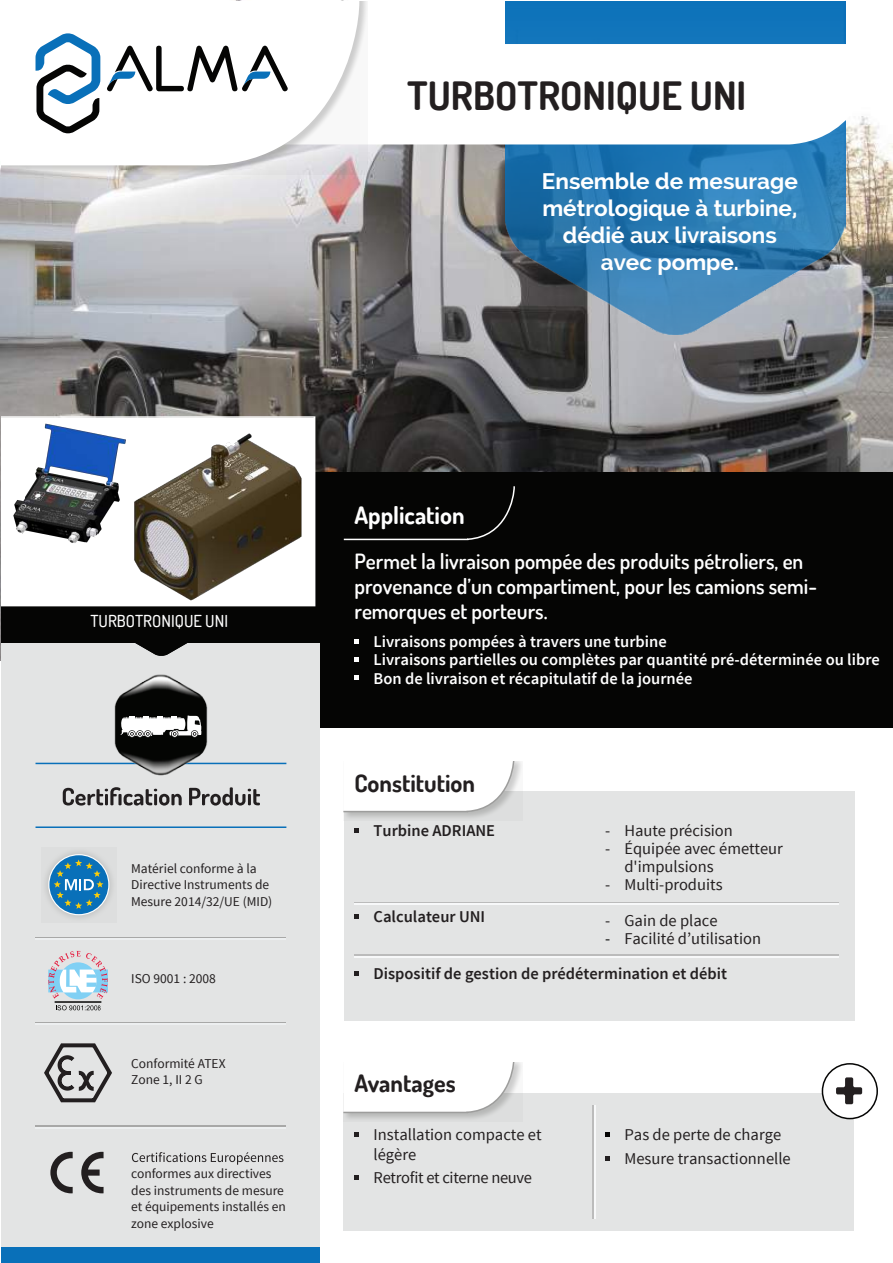
<style>
.page{position:relative;width:893px;height:1263px;background:#fff}
.page>*{position:absolute;margin:0;border:0;box-sizing:border-box;transform-origin:0 0}
.t1{font:700 39px "Dosis";color:#231f20}
.t2{font:700 24px "Dosis";color:#231f20}
.t3{font:700 24px "Dosis";color:#fff}
.t4{font:700 22.5px/27px "Raleway";color:#fff;text-align:center}
.t5{font:600 21px/25.2px "Dosis";color:#fff}
.t6{font:16.5px/18px "Source Sans Pro";color:#231f20}
.t7{font:600 16.5px/19.6px "Source Sans Pro";color:#fff}
.t8{font:600 16.5px "Source Sans Pro";color:#231f20}
.t9{font:16.5px "Source Sans Pro";letter-spacing:-.02em;color:#231f20}
.t10{font:500 16.5px "Dosis";color:#fff}
.t11{font:13.5px/16.5px "Source Sans Pro";color:#231f20}
.s1{color:#211e1e}
.s2{color:#050504}
</style>
<div class="page">
<img style="left:0;top:0;width:893px;height:660px">
<div style="left:2px;top:472px;width:891px;height:256px;background:#050504"></div>
<img style="left:505px;top:2px;width:341px;height:332px">
<svg style="left:368px;top:44px;width:509px;height:100px"></svg>
<svg style="left:2px;top:2px;width:366px;height:172px"></svg>
<svg style="left:2px;top:2px;width:357px;height:163px"></svg>
<svg style="left:107px;top:46px;width:181px;height:45px"></svg>
<svg style="left:36px;top:33px;width:64px;height:100px"></svg>
<div style="left:2px;top:644px;width:318px;height:619px;background:#e3e4e4"></div>
<svg style="left:63px;top:787px;width:197px;height:18px"></svg>
<svg style="left:44px;top:1043px;width:68px;height:59px"></svg>
<svg style="left:50px;top:1152px;width:23px;height:41px"></svg>
<svg style="left:81px;top:1152px;width:23px;height:41px"></svg>
<svg style="left:132px;top:1152px;width:151px;height:13px"></svg>
<hr style="left:36px;top:826px;width:250px;height:2px;background:#0970b9">
<hr style="left:36px;top:763px;width:250px;height:1px;background:#0970b9">
<div style="left:41px;top:847px;width:75px;height:75px;background:linear-gradient(to right,#d8d9d9,#d8d9d9)"></div>
<div style="left:48px;top:854px;width:61px;height:61px;border:2px solid #fff;border-radius:50%"></div>
<div style="left:49px;top:855px;width:59px;height:59px;background:#0970b9;border-radius:50%"></div>
<svg style="left:54px;top:859px;width:49px;height:50px"></svg>
<div style="left:2px;top:1247px;width:318px;height:16px;background:#0970b9"></div>
<hr style="left:36px;top:937px;width:250px;height:1px;background:#a8a8a7">
<hr style="left:36px;top:938px;width:250px;height:2px;background:#edeff0">
<hr style="left:36px;top:1022px;width:250px;height:1px;background:#a8a8a7">
<hr style="left:36px;top:1023px;width:250px;height:2px;background:#edeff0">
<hr style="left:36px;top:1125px;width:250px;height:2px;background:#a8a8a7">
<hr style="left:36px;top:1127px;width:250px;height:1px;background:#edeff0">
<img style="left:108px;top:674px;width:107px;height:102px">
<svg style="left:121px;top:715px;width:80px;height:22px;background:#bababa"></svg>
<svg style="left:153px;top:731px;width:10px;height:4px"></svg>
<svg style="left:48px;top:951px;width:60px;height:48px"></svg>
<hr style="left:55px;top:1001px;width:46px;height:2px;background:#050504">
<svg style="left:56px;top:1005px;width:45px;height:5px"></svg>
<div style="left:345px;top:791px;width:510px;height:229px;background:#e3e4e4"></div>
<svg style="left:344px;top:761px;width:178px;height:60px"></svg>
<svg style="left:343px;top:761px;width:172px;height:52px"></svg>
<svg style="left:354px;top:828px;width:5px;height:5px"></svg>
<svg style="left:354px;top:971px;width:5px;height:5px"></svg>
<svg style="left:354px;top:914px;width:5px;height:5px"></svg>
<hr style="left:354px;top:902px;width:485px;height:1px;background:#bbb">
<hr style="left:354px;top:903px;width:485px;height:2px;background:#f7f8f9">
<hr style="left:354px;top:954px;width:485px;height:2px;background:#bbb">
<hr style="left:354px;top:956px;width:485px;height:1px;background:#f7f8f9">
<div style="left:344px;top:1094px;width:510px;height:137px;background:#e3e4e4"></div>
<svg style="left:343px;top:1062px;width:179px;height:59px;fill:#d7d8d8"></svg>
<svg style="left:343px;top:1062px;width:172px;height:52px"></svg>
<svg style="left:354px;top:1132px;width:5px;height:5px"></svg>
<svg style="left:354px;top:1175px;width:5px;height:5px"></svg>
<svg style="left:605px;top:1132px;width:5px;height:5px"></svg>
<svg style="left:605px;top:1156px;width:5px;height:5px"></svg>
<hr style="left:593px;top:1105px;width:1px;height:113px;background:#bbb">
<hr style="left:594px;top:1105px;width:2px;height:113px;background:#f7f8f9">
<div style="left:822px;top:1064px;width:55px;height:54px;background:#fff;border-radius:50%"></div>
<div style="left:822px;top:1063px;width:56px;height:56px;border:2px solid #050504;border-radius:50%"></div>
<svg style="left:836px;top:1077px;width:26px;height:27px"></svg>
<svg style="left:354px;top:639px;width:5px;height:5px"></svg>
<svg style="left:354px;top:657px;width:5px;height:5px"></svg>
<svg style="left:354px;top:675px;width:5px;height:5px"></svg>
<svg style="left:343px;top:486px;width:172px;height:55px"></svg>
<svg style="left:110px;top:606px;width:103px;height:50px"></svg>
<div style="left:2px;top:416px;width:313px;height:190px;background:#fff"></div>
<img style="left:14px;top:424px;width:113px;height:121px">
<img style="left:133px;top:434px;width:170px;height:168px">
<h1 class="t1" style="left:407px;top:70px;width:341px">TURBOTRONIQUE UNI</h1>
<h3 class="t4" style="left:542px;top:167px;width:257px">Ensemble de mesurage métrologique à turbine, dédié aux livraisons avec pompe.</h3>
<p class="t10" style="left:90px;top:610px;width:139px">TURBOTRONIQUE UNI</p>
<p class="t11" style="left:131px;top:860px;width:143px">Matériel conforme à la<br>Directi<span class="s1">v</span>e Instruments de<br>Mesure 2014/32/UE (MID)</p>
<p class="t11" style="left:131px;top:971px;width:86px">ISO 9001 : 2008</p>
<p class="t11" style="left:131px;top:1055px;width:96px">Conformité ATEX<br>Zone 1, II 2 G</p>
<p class="t11" style="left:131px;top:1166px;width:156px">conformes aux directives des instruments de mesure et équipements installés en zone explosive</p>
<h2 class="t3" style="left:354px;top:499px;width:112px">Application</h2>
<h3 class="t5" style="left:354px;top:548px;width:464px">Permet la livraison pompée des produits pétroliers, en provenance d’un compartiment, pour les camions semi&shy;remorques et porteurs.</h3>
<p class="t7" style="left:374px;top:632px;width:295px">Livraisons pompées à travers une turbine</p>
<p class="t7" style="left:374px;top:650px;width:508px">Livraisons partielles ou complètes par quantité pré-déterminée ou libre<br>Bon de livraison et récapitulatif de la journée</p>
<h2 class="t2" style="left:354px;top:767px;width:122px">Constitution</h2>
<p class="t8" style="left:374px;top:820px;width:123px">Turbine ADRIANE</p>
<p class="t6" style="left:605px;top:822px;width:129px">- Haute précision</p>
<p class="t6" style="left:624px;top:840px;width:160px;text-indent:-19px">- Équipée avec émetteur d'impulsions</p>
<p class="t6" style="left:605px;top:876px;width:119px">- Multi-produits</p>
<p class="t8" style="left:374px;top:906px;width:113px">Calculateur UNI</p>
<p class="t6" style="left:605px;top:912px;width:114px">- Gain de place</p>
<p class="t6" style="left:605px;top:930px;width:157px"><span class="s2">-</span> Facilité d’utilisation</p>
<p class="t8" style="left:374px;top:963px;width:355px">Dispositif de gestion de prédétermination et débit</p>
<h2 class="t2" style="left:354px;top:1068px;width:103px">Avantages</h2>
<p class="t6" style="left:374px;top:1124px;width:170px;line-height:19.8px">Installation compacte et légère</p>
<p class="t9" style="left:374px;top:1167px;width:160px">Retrofit et citerne neuve</p>
<p class="t6" style="left:624px;top:1122px;width:168px;line-height:24px">Pas de perte de charge<br>Mesure transactionnelle</p>
</div>
